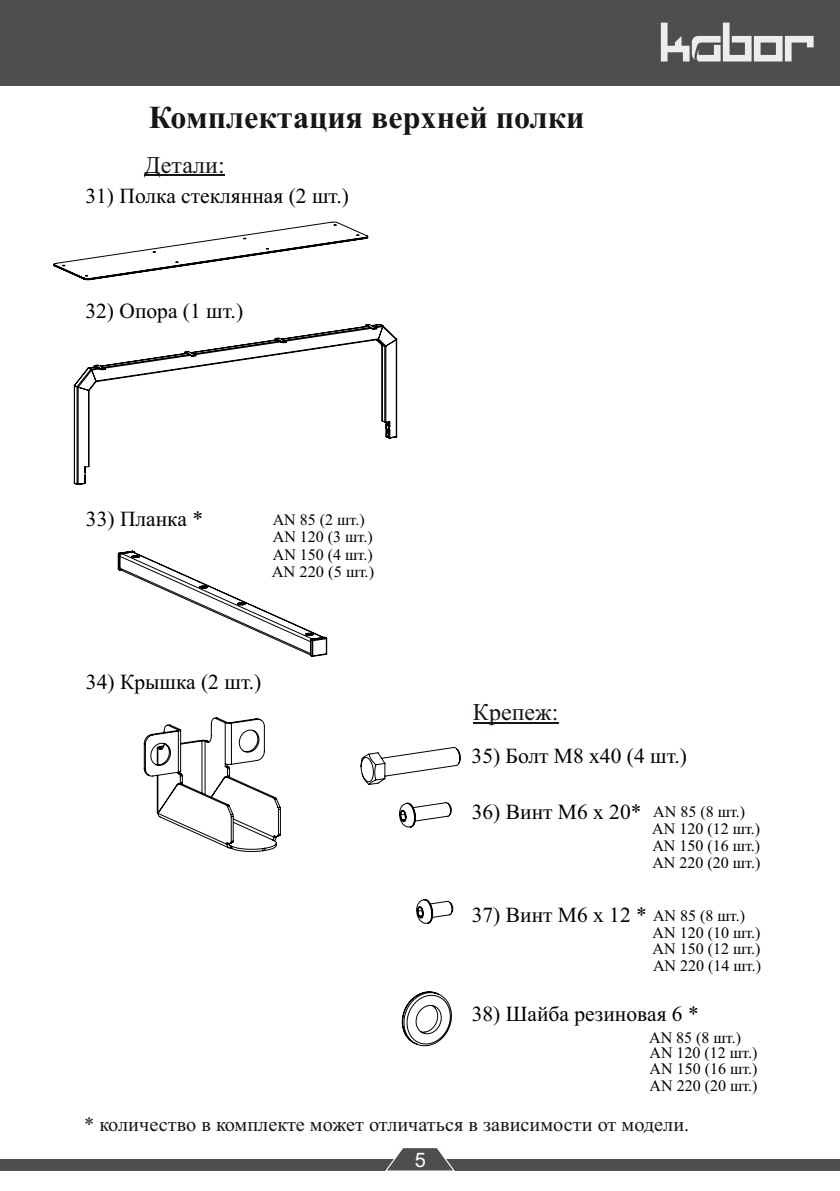
<style>
.page{position:relative;width:840px;height:1191px;background:#fff}
.page>*{position:absolute;margin:0;border:0;box-sizing:border-box;transform-origin:0 0}
.t1{font:700 32px "Times New Roman";color:#151616}
.t2{font:24px "Times New Roman";color:#151616}
.t3{font:21.4px "Times New Roman";color:#000}
.t4{font:20px "Times New Roman";color:#151616}
.t5{font:20px "Arial";color:#fff}
.t6{font:16px/17.4px "Times New Roman";color:#000}
</style>
<div class="page">
<div style="left:0;top:0;width:839px;height:85px;background:#4e4e4d"></div>
<div style="left:0;top:1159px;width:839px;height:11px;background:#4e4e4d"></div>
<svg style="left:384px;top:1148px;width:72px;height:23px"></svg>
<hr style="left:144px;top:175px;width:81px;height:1px;background:#151616">
<hr style="left:472px;top:722px;width:86px;height:1px;background:#151616">
<svg style="left:54px;top:222px;width:313px;height:58px"></svg>
<svg style="left:74px;top:324px;width:322px;height:160px"></svg>
<svg style="left:118px;top:551px;width:208px;height:105px"></svg>
<svg style="left:144px;top:718px;width:136px;height:133px"></svg>
<svg style="left:402px;top:992px;width:49px;height:53px"></svg>
<svg style="left:399px;top:802px;width:52px;height:25px"></svg>
<svg style="left:361px;top:747px;width:99px;height:37px"></svg>
<svg style="left:416px;top:899px;width:36px;height:24px"></svg>
<svg style="left:660px;top:23px;width:153px;height:38px"></svg>
<h1 class="t1" style="left:149px;top:95px;width:437px">Комплектация верхней полки</h1>
<h2 class="t2" style="left:144px;top:148px;width:82px">Детали:</h2>
<h3 class="t3" style="left:85px;top:180px;width:265px">31) Полка стеклянная (2 шт.)</h3>
<h3 class="t3" style="left:85px;top:296px;width:159px">32) Опора (1 шт.)</h3>
<h3 class="t3" style="left:86px;top:503px;width:119px">33) Планка *</h3>
<p class="t6" style="left:271px;top:510px;width:104px">AN 85 (2 шт.)<br>AN 120 (3 шт.)<br>AN 150 (4 шт.)<br>AN 220 (5 шт.)</p>
<h3 class="t3" style="left:86px;top:666px;width:177px">34) Крышка (2 шт.)</h3>
<h2 class="t2" style="left:472px;top:695px;width:87px">Крепеж:</h2>
<h3 class="t3" style="left:471px;top:740px;width:217px">35) Болт М8 х40 (4 шт.)</h3>
<h3 class="t3" style="left:471px;top:797px;width:171px">36) Винт М6 х 20*</h3>
<p class="t6" style="left:652px;top:803px;width:110px;line-height:16.8px">AN 85 (8 шт.)<br>AN 120 (12 шт.)<br>AN 150 (16 шт.)<br>AN 220 (20 шт.)</p>
<p class="t6" style="left:652px;top:907px;width:110px;line-height:16.6px">AN 85 (8 шт.)<br>AN 120 (10 шт.)<br>AN 150 (12 шт.)<br>AN 220 (14 шт.)</p>
<h3 class="t3" style="left:471px;top:899px;width:177px">37) Винт М6 х 12 *</h3>
<h3 class="t3" style="left:471px;top:999px;width:228px">38) Шайба резиновая 6 *</h3>
<p class="t6" style="left:648px;top:1028px;width:110px;line-height:16px">AN 85 (8 шт.)<br>AN 120 (12 шт.)<br>AN 150 (16 шт.)<br>AN 220 (20 шт.)</p>
<p class="t4" style="left:84px;top:1110px;width:606px">* количество в комплекте может отличаться в зависимости от модели.</p>
<p class="t5" style="left:414px;top:1146px;width:13px">5</p>
</div>
